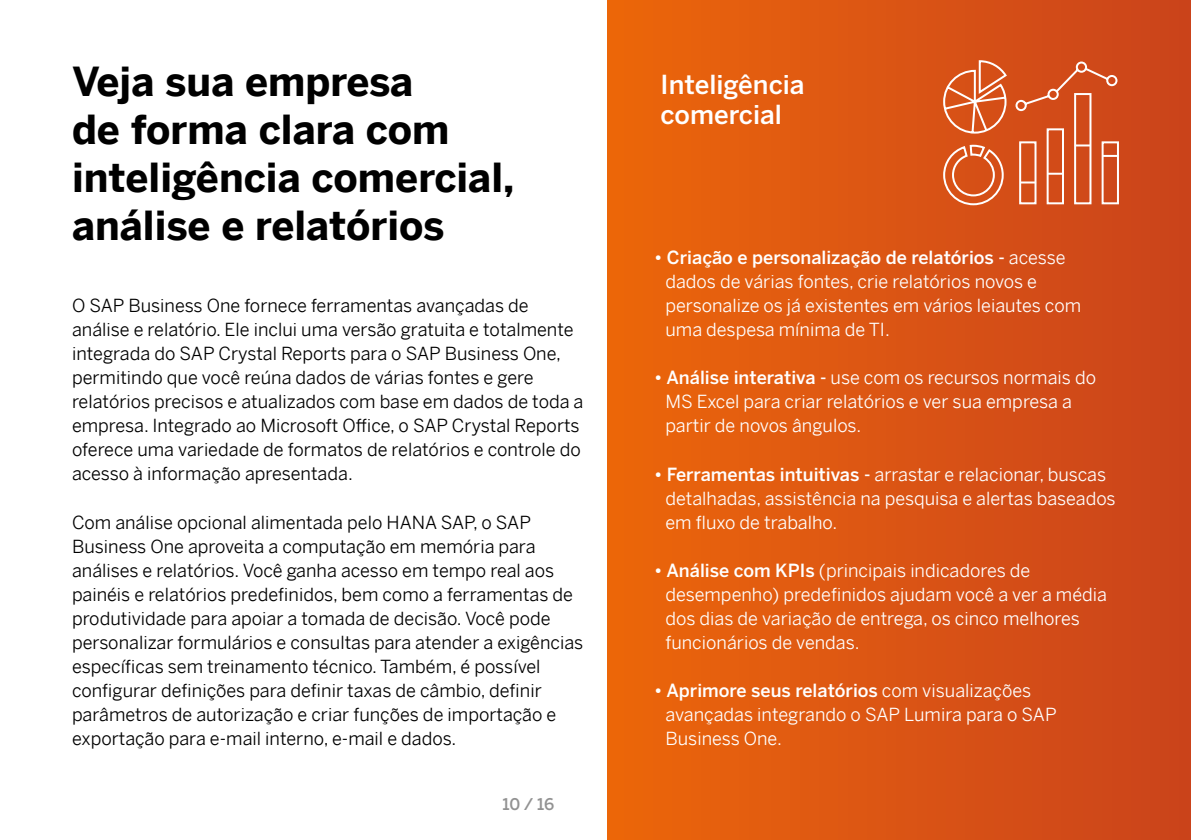
<style>
.page{position:relative;width:1191px;height:840px;background:#fff}
.page>*{position:absolute;margin:0;border:0;box-sizing:border-box;transform-origin:0 0}
.t1{font:700 40px/48px "Benton Sans";color:#000}
.t2{font:500 26px/30px "Benton Sans";color:#fff}
.t3{font:18px/24px "Benton Sans";color:#000}
.t4{font:18px/24px "Benton Sans";color:#fff}
.t5{font:500 16px "Benton Sans";color:#929292}
.s1{font-weight:500}
</style>
<div class="page">
<div style="left:608px;top:0;width:583px;height:839px;background:linear-gradient(to right,#ec660a,#ca431c)"></div>
<svg style="left:942px;top:59px;width:178px;height:147px;background:#d86436"></svg>
<h1 class="t1" style="left:72px;top:53px;width:444px">Veja sua empresa<br>de forma clara com inteligência comercial, análise e relatórios</h1>
<p class="t3" style="left:72px;top:291px;width:513px">O SAP Business One fornece ferramentas avançadas de análise e relatório. Ele inclui uma versão gratuita e totalmente integrada do SAP Crystal Reports para o SAP Business One, permitindo que você reúna dados de várias fontes e gere relatórios precisos e atualizados com base em dados de toda a empresa. Integrado ao Microsoft Office, o SAP Crystal Reports oferece uma variedade de formatos de relatórios e controle do acesso à informação apresentada.</p>
<p class="t3" style="left:72px;top:507px;width:513px">Com análise opcional alimentada pelo HANA SAP, o SAP Business One aproveita a computação em memória para análises e relatórios. Você ganha acesso em tempo real aos painéis e relatórios predefinidos, bem como a ferramentas de produtividade para apoiar a tomada de decisão. Você pode personalizar formulários e consultas para atender a exigências específicas sem treinamento técnico. Também, é possível configurar definições para definir taxas de câmbio, definir parâmetros de autorização e criar funções de importação e exportação para e-mail interno, e-mail e dados.</p>
<p class="t5" style="left:502px;top:793px;width:53px">10 / 16</p>
<h2 class="t2" style="left:660px;top:69px;width:145px">Inteligência comercial</h2>
<p class="t4" style="left:665px;top:243px;width:417px;text-indent:-11px"><span class="s1">• Criação e personalização de relatórios -</span> acesse dados de várias fontes, crie relatórios novos e personalize os já existentes em vários leiautes com uma despesa mínima de TI.</p>
<p class="t4" style="left:665px;top:363px;width:432px;text-indent:-11px"><span class="s1">• Análise interativa -</span> use com os recursos normais do<br>MS Excel para criar relatórios e ver sua empresa a partir de novos ângulos.</p>
<p class="t4" style="left:665px;top:459px;width:452px;text-indent:-11px"><span class="s1">• Ferramentas intuitivas -</span> arrastar e relacionar, buscas detalhadas, assistência na pesquisa e alertas baseados em fluxo de trabalho.</p>
<p class="t4" style="left:665px;top:555px;width:443px;text-indent:-11px"><span class="s1">• Análise com KPIs</span> (principais indicadores de desempenho) predefinidos ajudam você a ver a média dos dias de variação de entrega, os cinco melhores funcionários de vendas.</p>
<p class="t4" style="left:665px;top:675px;width:393px;text-indent:-11px"><span class="s1">• Aprimore seus relatórios</span> com visualizações avançadas integrando o SAP Lumira para o SAP<br>Business One.</p>
</div>
